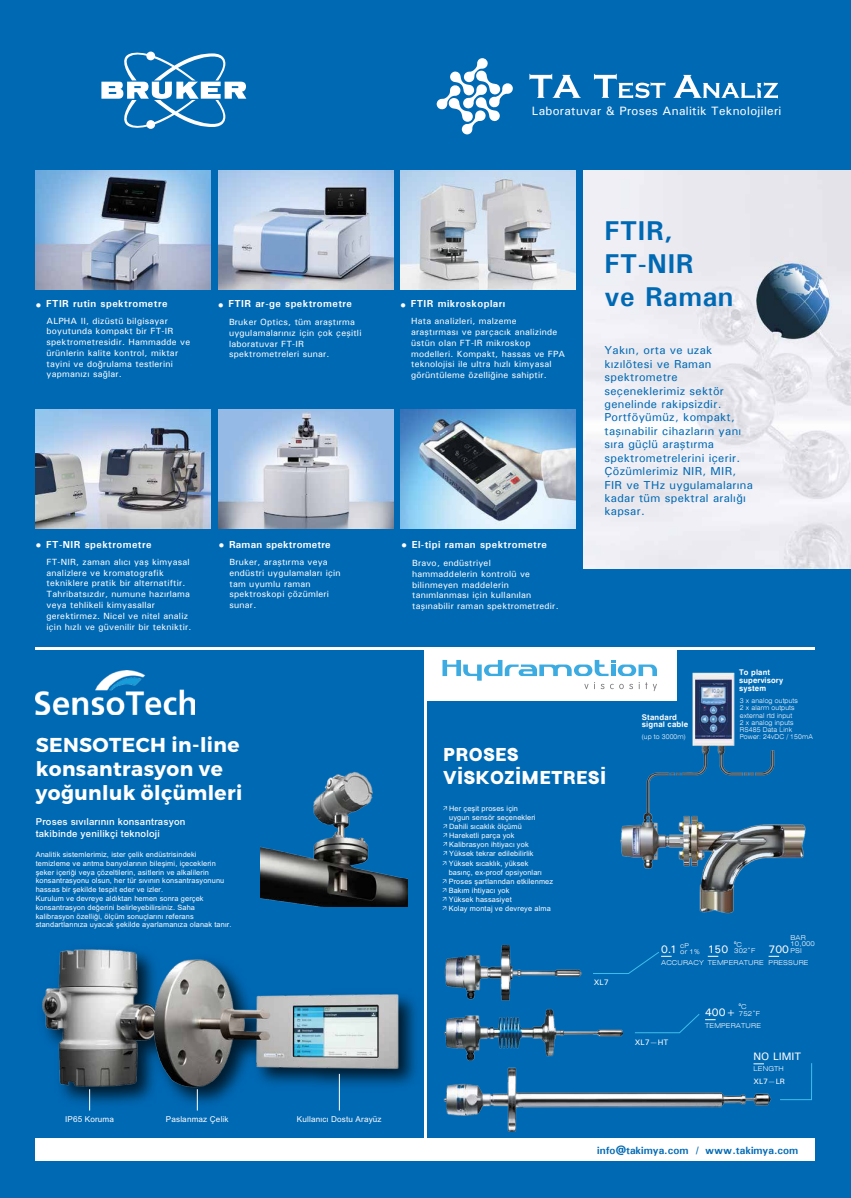
<style>
.page{position:relative;width:851px;height:1198px;background:#fff}
.page>*{position:absolute;margin:0;border:0;box-sizing:border-box;transform-origin:0 0}
.t1{font:700 27.25px/32.8px "Univers";letter-spacing:.02em;color:#0069b4}
.t2{font:700 20.12px/24.1px "Montserrat";letter-spacing:.02em;color:#fff}
.t3{font:800 18.62px/22.4px "Bright Grotesk";letter-spacing:.02em;color:#fff}
.t4{font:12.12px "Univers";letter-spacing:.025em;color:#fff}
.t5{font:11.5px/13.4px "Univers";letter-spacing:.025em;color:#0069b4}
.t6{font:10.88px "Univers";color:#fff}
.t7{font:10.75px "Univers";color:#fff}
.t8{font:700 10.5px "Univers";color:#0069b4}
.t9{font:700 10.12px "Univers";letter-spacing:.045em;color:#fff}
.t10{font:700 10.12px "Univers";letter-spacing:.025em;color:#fff}
.t11{font:500 9.62px/11.5px "Arial MT Pro";letter-spacing:.02em;color:#fff}
.t12{font:9px/10.8px "Univers";letter-spacing:.025em;color:#fff}
.t13{font:8.12px "Arial MT Pro";letter-spacing:.02em;color:#fff}
.t14{font:7.88px/7.8px "Swiss 721 BT Bold Rounded";letter-spacing:.02em;color:#fff}
.t15{font:7.88px "Univers";color:#fff}
.t16{font:7.75px "Univers";color:#fff}
.t17{font:7.38px/8.9px "Arial MT Pro";letter-spacing:.02em;color:#fff}
.t18{font:300 expanded 6.75px/7.2px "Swiss 721 BT";letter-spacing:.025em;color:#fff;scale:.88 1}
.t19{font:300 expanded 6.75px/12.1px "Swiss 721 BT";letter-spacing:.025em;color:#fff}
.t20{font:6.75px "Myriad Pro";color:#fff}
.s1{font-family:"Swiss 721 BT";font-weight:300;font-stretch:expanded}
.s2{font-family:"Univers";font-weight:400;font-stretch:normal;font-size:10.88px}
</style>
<div class="page">
<div style="left:0;top:0;width:850px;height:1198px;background:#0069b4"></div>
<img style="left:583px;top:171px;width:267px;height:397px">
<div style="left:36px;top:1138px;width:778px;height:22px;background:#fff"></div>
<img style="left:36px;top:171px;width:174px;height:119px">
<img style="left:219px;top:171px;width:174px;height:119px">
<img style="left:400px;top:171px;width:175px;height:119px">
<img style="left:36px;top:410px;width:174px;height:119px">
<img style="left:219px;top:410px;width:174px;height:119px">
<img style="left:400px;top:410px;width:175px;height:119px">
<svg style="left:101px;top:52px;width:145px;height:77px"></svg>
<svg style="left:436px;top:58px;width:77px;height:77px"></svg>
<svg style="left:529px;top:74px;width:51px;height:24px"></svg>
<svg style="left:594px;top:74px;width:71px;height:25px"></svg>
<svg style="left:673px;top:75px;width:104px;height:24px"></svg>
<hr style="left:36px;top:647px;width:778px;height:2px;background:#fff">
<hr style="left:424px;top:648px;width:2px;height:493px;background:#fff">
<img style="left:620px;top:658px;width:186px;height:256px">
<svg style="left:443px;top:806px;width:4px;height:4px"></svg>
<svg style="left:443px;top:824px;width:4px;height:31px"></svg>
<svg style="left:442px;top:861px;width:4px;height:4px"></svg>
<svg style="left:442px;top:879px;width:4px;height:31px"></svg>
<img style="left:443px;top:1063px;width:329px;height:68px">
<svg style="left:780px;top:1063px;width:32px;height:37px"></svg>
<svg style="left:606px;top:952px;width:65px;height:22px"></svg>
<svg style="left:635px;top:1014px;width:80px;height:19px"></svg>
<img style="left:444px;top:945px;width:162px;height:51px">
<img style="left:443px;top:996px;width:179px;height:69px">
<div style="left:426px;top:648px;width:250px;height:53px;background:#fff"></div>
<svg style="left:442px;top:660px;width:215px;height:31px"></svg>
<img style="left:35px;top:883px;width:397px;height:278px">
<img style="left:261px;top:771px;width:146px;height:135px">
<hr style="left:339px;top:1074px;width:1px;height:36px;background:#fff">
<svg style="left:197px;top:1089px;width:1px;height:21px"></svg>
<svg style="left:89px;top:1089px;width:1px;height:21px"></svg>
<img style="left:36px;top:670px;width:158px;height:44px">
<h3 class="t4" style="left:532px;top:104px;width:251px">Laboratuvar &amp; Proses Analitik Teknolojileri</h3>
<p class="t9" style="left:36px;top:297px;width:133px">● FTIR rutin spektrometre</p>
<p class="t12" style="left:47px;top:315px;width:145px">ALPHA II, dizüstü bilgisayar boyutunda kompakt bir FT-IR spektrometresidir. Hammadde ve ürünlerin kalite kontrol, miktar tayini ve doğrulama testlerini yapmanızı sağlar.</p>
<p class="t9" style="left:218px;top:297px;width:135px">● FTIR ar-ge spektrometre</p>
<p class="t12" style="left:229px;top:316px;width:134px">Bruker Optics, tüm araştırma uygulamalarınız için çok çeşitli laboratuvar FT-IR spektrometreleri sunar.</p>
<p class="t9" style="left:36px;top:538px;width:117px">● FT-NIR spektrometre</p>
<p class="t12" style="left:47px;top:556px;width:146px">FT-NIR, zaman alıcı yaş kimyasal analizlere ve kromatografik tekniklere pratik bir alternatiftir.<br>Tahribatsızdır, numune hazırlama veya tehlikeli kimyasallar gerektirmez. Nicel ve nitel analiz için hızlı ve güvenilir bir tekniktir.</p>
<p class="t10" style="left:219px;top:538px;width:113px">● Raman spektrometre</p>
<p class="t12" style="left:229px;top:556px;width:113px">Bruker, araştırma veya endüstri uygulamaları için tam uyumlu raman spektroskopi çözümleri sunar.</p>
<h2 class="t2" style="left:36px;top:733px;width:208px">SENSOTECH in-line konsantrasyon ve yoğunluk ölçümleri</h2>
<p class="t11" style="left:36px;top:816px;width:151px">Proses sıvılarının konsantrasyon takibinde yenilikçi teknoloji</p>
<p class="t17" style="left:36px;top:850px;width:197px">Analitik sistemlerimiz, ister çelik endüstrisindeki temizleme ve arıtma banyolarının bileşimi, içeceklerin şeker içeriği veya çözeltilerin, asitlerin ve alkalilerin konsantrasyonu olsun, her tür sıvının konsantrasyonunu hassas bir şekilde tespit eder ve izler.<br>Kurulum ve devreye aldıktan hemen sonra gerçek konsantrasyon değerini belirleyebilirsiniz. Saha kalibrasyon özelliği, ölçüm sonuçlarını referans standartlarınıza uyacak şekilde ayarlamanıza olanak tanır.</p>
<p class="t13" style="left:65px;top:1115px;width:51px">IP65 Koruma</p>
<p class="t13" style="left:166px;top:1115px;width:64px">Paslanmaz Çelik</p>
<p class="t13" style="left:297px;top:1115px;width:86px">Kullanıcı Dostu Arayüz</p>
<p class="t9" style="left:400px;top:297px;width:106px">● FTIR mikroskopları</p>
<p class="t12" style="left:411px;top:316px;width:155px">Hata analizleri, malzeme araştırması ve parçacık analizinde üstün olan FT-IR mikroskop modelleri. Kompakt, hassas ve FPA teknolojisi ile ultra hızlı kimyasal görüntüleme özelliğine sahiptir.</p>
<p class="t9" style="left:401px;top:538px;width:147px">● El-tipi raman spektrometre</p>
<p class="t12" style="left:412px;top:557px;width:148px">Bravo, endüstriyel<br>hammaddelerin kontrolü ve bilinmeyen maddelerin tanımlanması için kullanılan taşınabilir raman spektrometredir.</p>
<h1 class="t1" style="left:604px;top:214px;width:131px">FTIR,<br>FT-NIR<br>ve Raman</h1>
<p class="t5" style="left:604px;top:343px;width:150px">Yakın, orta ve uzak kızılötesi ve Raman spektrometre seçeneklerimiz sektör genelinde rakipsizdir.<br>Portföyümüz, kompakt, taşınabilir cihazların yanı sıra güçlü araştırma spektrometrelerini içerir.<br>Çözümlerimiz NIR, MIR,<br>FIR ve THz uygulamalarına kadar tüm spektral aralığı kapsar.</p>
<p class="t14" style="left:641px;top:712px;width:48px">Standard signal cable</p>
<p class="t18" style="left:641px;top:733px;width:51px">(up to 3000m)</p>
<p class="t14" style="left:739px;top:668px;width:46px">To plant supervisory system</p>
<p class="t18" style="left:739px;top:697px;width:85px">3 x analog outputs<br>2 x alarm outputs external rtd input<br>2 x analog inputs<br>RS485 Data Link<br>Power: 24vDC / 150mA</p>
<h3 class="t3" style="left:443px;top:743px;width:164px">PROSES<br>VİSKOZİMETRESİ</h3>
<p class="t17" style="left:449px;top:804px;width:88px">Her çeşit proses için uygun sensör seçenekleri<br>Dahili sıcaklık ölçümü<br>Hareketli parça yok<br>Kalibrasyon ihtiyacı yok<br>Yüksek tekrar edilebilirlik</p>
<p class="t17" style="left:448px;top:859px;width:106px">Yüksek sıcaklık, yüksek basınç, ex-proof opsiyonları<br>Proses şartlarından etkilenmez<br>Bakım ihtiyacı yok<br>Yüksek hassasiyet<br>Kolay montaj ve devreye alma</p>
<p class="t15" style="left:594px;top:977px;width:16px">XL7</p>
<p class="t19" style="left:790px;top:931px;width:17px">BAR</p>
<p class="t19" style="left:768px;top:956px;width:41px">PRESSURE</p>
<p class="t20" style="left:734px;top:940px;width:9px">0<span class="s1">C</span></p>
<p class="t19" style="left:707px;top:944px;width:57px;text-indent:26px">302˚F<br>TEMPERATURE</p>
<p class="t19" style="left:790px;top:938px;width:26px">10,000</p>
<p class="t19" style="left:680px;top:939px;width:10px">cP</p>
<p class="t19" style="left:661px;top:956px;width:44px">ACCURACY</p>
<p class="t6" style="left:768px;top:942px;width:22px">700</p>
<p class="t6" style="left:661px;top:942px;width:17px">0.1</p>
<p class="t19" style="left:790px;top:944px;width:13px">PSI</p>
<p class="t19" style="left:680px;top:945px;width:50px">or 1% <span class="s2">150</span></p>
<p class="t15" style="left:634px;top:1037px;width:35px">XL7—HT</p>
<p class="t20" style="left:738px;top:1002px;width:9px">0<span class="s1">C</span></p>
<p class="t19" style="left:705px;top:1007px;width:57px;line-height:12.5px;text-align:right">752˚F<br>TEMPERATURE</p>
<p class="t7" style="left:753px;top:1049px;width:49px">NO LIMIT</p>
<p class="t19" style="left:753px;top:1063px;width:32px">LENGTH</p>
<p class="t6" style="left:705px;top:1005px;width:33px">400+</p>
<p class="t16" style="left:753px;top:1076px;width:33px">XL7—LR</p>
<p class="t8" style="left:597px;top:1144px;width:202px">info@takimya.com / www.takimya.com</p>
</div>
